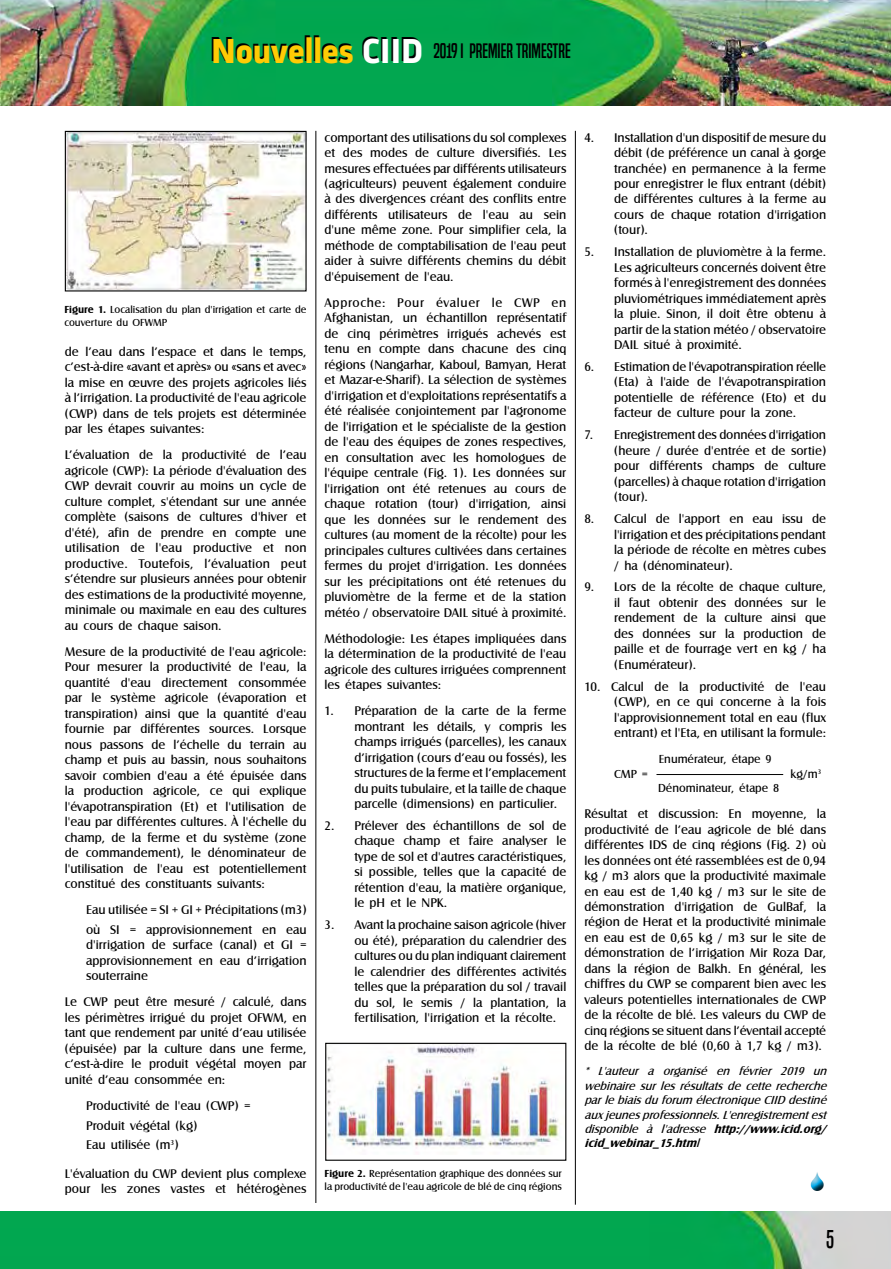
<style>
.page{position:relative;width:891px;height:1269px;background:#fff}
.page>*{position:absolute;margin:0;border:0;box-sizing:border-box;transform-origin:0 0}
.t1{font:700 36px "Alstom";color:#ffcb05}
.t2{font:24px "Built Titling Rg";color:#000}
.t3{font:19.5px "Built Titling Rg";color:#000}
.t4{font:12.9px/15.5px "Castle T";color:#000;text-align:justify}
.t5{font:italic 12px/14.4px "Castle T";letter-spacing:-.005em;color:#000;text-align:justify}
.t6{font:12px "Castle T";color:#000}
.t7{font:10.5px/12.6px "Castle T";color:#000}
.s1{color:#fff}
.s2{font-weight:700}
</style>
<div class="page">
<img style="left:0;top:1212px;width:891px;height:57px">
<img style="left:0;top:0;width:891px;height:105px">
<img style="left:67px;top:133px;width:238px;height:156px">
<div style="left:65px;top:131px;width:242px;height:161px;border:1px solid #000"></div>
<img style="left:327px;top:1045px;width:232px;height:108px">
<div style="left:325px;top:1043px;width:241px;height:118px;border:1px solid #000"></div>
<hr style="left:575px;top:131px;width:1px;height:1074px;background:#000">
<hr style="left:315px;top:131px;width:1px;height:1072px;background:#000">
<hr style="left:657px;top:774px;width:126px;height:1px;background:#000">
<svg style="left:811px;top:1172px;width:13px;height:19px"></svg>
<h1 class="t1" style="left:211px;top:26px;width:213px">Nouvelles <span class="s1">CIID</span></h1>
<h3 class="t3" style="left:433px;top:40px;width:139px">2019 I PREMIER TRIMESTRE</h3>
<p class="t7" style="left:64px;top:303px;width:244px"><span class="s2">Figure 1.</span> Localisation du plan d'irrigation et carte de couverture du OFWMP</p>
<p class="t4" style="left:65px;top:344px;width:243px">de l’eau dans l’espace et dans le temps, c’est-à-dire «avant et après» ou «sans et avec» la mise en œuvre des projets agricoles liés à l’irrigation. La productivité de l'eau agricole (CWP) dans de tels projets est déterminée par les étapes suivantes:</p>
<p class="t4" style="left:65px;top:448px;width:243px">L’évaluation de la productivité de l’eau agricole (CWP): La période d'évaluation des CWP devrait couvrir au moins un cycle de culture complet, s'étendant sur une année complète (saisons de cultures d'hiver et d'été), afin de prendre en compte une utilisation de l'eau productive et non productive. Toutefois, l’évaluation peut s’étendre sur plusieurs années pour obtenir des estimations de la productivité moyenne, minimale ou maximale en eau des cultures au cours de chaque saison.</p>
<p class="t4" style="left:65px;top:644px;width:243px">Mesure de la productivité de l'eau agricole:<br>Pour mesurer la productivité de l'eau, la quantité d'eau directement consommée par le système agricole (évaporation et transpiration) ainsi que la quantité d'eau fournie par différentes sources. Lorsque nous passons de l’échelle du terrain au champ et puis au bassin, nous souhaitons savoir combien d'eau a été épuisée dans la production agricole, ce qui explique l'évapotranspiration (Et) et l'utilisation de l'eau par différentes cultures. À l'échelle du champ, de la ferme et du système (zone de commandement), le dénominateur de l'utilisation de l'eau est potentiellement constitué des constituants suivants:</p>
<p class="t4" style="left:86px;top:900px;width:222px;line-height:19.8px">Eau utilisée = SI + GI + Précipitations (m3) où SI = approvisionnement en eau</p>
<p class="t4" style="left:86px;top:938px;width:222px">d'irrigation de surface (canal) et GI = approvisionnement en eau d’irrigation souterraine</p>
<p class="t4" style="left:65px;top:995px;width:243px">Le CWP peut être mesuré / calculé, dans les périmètres irrigué du projet OFWM, en tant que rendement par unité d’eau utilisée (épuisée) par la culture dans une ferme, c’est-à-dire le produit végétal moyen par unité d’eau consommée en:</p>
<p class="t4" style="left:86px;top:1096px;width:166px;line-height:19.8px;text-align:left">Productivité de l'eau (CWP) =<br>Produit végétal (kg)<br>Eau utilisée (m<sup>3</sup>)</p>
<p class="t4" style="left:65px;top:1166px;width:243px">L'évaluation du CWP devient plus complexe pour les zones vastes et hétérogènes</p>
<p class="t4" style="left:325px;top:130px;width:243px">comportant des utilisations du sol complexes et des modes de culture diversifiés. Les mesures effectuées par différents utilisateurs (agriculteurs) peuvent également conduire à des divergences créant des conflits entre différents utilisateurs de l'eau au sein d'une même zone. Pour simplifier cela, la méthode de comptabilisation de l'eau peut aider à suivre différents chemins du débit d'épuisement de l'eau.</p>
<p class="t4" style="left:325px;top:295px;width:243px">Approche: Pour évaluer le CWP en Afghanistan, un échantillon représentatif de cinq périmètres irrigués achevés est tenu en compte dans chacune des cinq régions (Nangarhar, Kaboul, Bamyan, Herat et Mazar-e-Sharif). La sélection de systèmes d'irrigation et d'exploitations représentatifs a été réalisée conjointement par l'agronome de l'irrigation et le spécialiste de la gestion de l'eau des équipes de zones respectives, en consultation avec les homologues de l'équipe centrale (Fig. 1). Les données sur l'irrigation ont été retenues au cours de chaque rotation (tour) d'irrigation, ainsi que les données sur le rendement des cultures (au moment de la récolte) pour les principales cultures cultivées dans certaines fermes du projet d'irrigation. Les données sur les précipitations ont été retenues du pluviomètre de la ferme et de la station météo / observatoire DAIL situé à proximité.</p>
<p class="t4" style="left:325px;top:631px;width:243px">Méthodologie: Les étapes impliquées dans la détermination de la productivité de l'eau agricole des cultures irriguées comprennent les étapes suivantes:</p>
<p class="t4" style="left:354px;top:703px;width:214px;text-indent:-30px">1. Préparation de la carte de la ferme montrant les détails, y compris les champs irrigués (parcelles), les canaux d’irrigation (cours d’eau ou fossés), les structures de la ferme et l’emplacement du puits tubulaire, et la taille de chaque parcelle (dimensions) en particulier.</p>
<p class="t4" style="left:354px;top:818px;width:214px;text-indent:-30px">2. Prélever des échantillons de sol de chaque champ et faire analyser le type de sol et d'autres caractéristiques, si possible, telles que la capacité de rétention d'eau, la matière organique, le pH et le NPK.</p>
<p class="t4" style="left:354px;top:917px;width:214px;text-indent:-30px">3. Avant la prochaine saison agricole (hiver ou été), préparation du calendrier des cultures ou du plan indiquant clairement le calendrier des différentes activités telles que la préparation du sol / travail du sol, le semis / la plantation, la fertilisation, l'irrigation et la récolte.</p>
<p class="t7" style="left:325px;top:1167px;width:239px"><span class="s2">Figure 2.</span> Représentation graphique des données sur la productivité de l'eau agricole de blé de cinq régions</p>
<p class="t4" style="left:614px;top:130px;width:214px;text-indent:-30px">4. Installation d'un dispositif de mesure du débit (de préférence un canal à gorge tranchée) en permanence à la ferme pour enregistrer le flux entrant (débit) de différentes cultures à la ferme au cours de chaque rotation d'irrigation (tour).</p>
<p class="t4" style="left:614px;top:244px;width:214px;text-indent:-30px">5. Installation de pluviomètre à la ferme.<br>Les agriculteurs concernés doivent être formés à l'enregistrement des données pluviométriques immédiatement après la pluie. Sinon, il doit être obtenu à partir de la station météo / observatoire DAIL situé à proximité.</p>
<p class="t4" style="left:614px;top:359px;width:214px;text-indent:-30px">6. Estimation de l'évapotranspiration réelle (Eta) à l'aide de l'évapotranspiration potentielle de référence (Eto) et du facteur de culture pour la zone.</p>
<p class="t4" style="left:614px;top:427px;width:214px;text-indent:-30px">7. Enregistrement des données d'irrigation (heure / durée d'entrée et de sortie) pour différents champs de culture (parcelles) à chaque rotation d'irrigation (tour).</p>
<p class="t4" style="left:614px;top:511px;width:214px;text-indent:-30px">8. Calcul de l'apport en eau issu de l'irrigation et des précipitations pendant la période de récolte en mètres cubes / ha (dénominateur).</p>
<p class="t4" style="left:614px;top:580px;width:214px;text-indent:-30px">9. Lors de la récolte de chaque culture, il faut obtenir des données sur le rendement de la culture ainsi que des données sur la production de paille et de fourrage vert en kg / ha (Enumérateur).</p>
<p class="t4" style="left:614px;top:679px;width:214px;text-indent:-30px">10. Calcul de la productivité de l'eau (CWP), en ce qui concerne à la fois l'approvisionnement total en eau (flux entrant) et l'Eta, en utilisant la formule:</p>
<p class="t6" style="left:659px;top:753px;width:114px">Enumérateur, étape 9</p>
<p class="t6" style="left:614px;top:767px;width:35px">CMP =</p>
<p class="t6" style="left:791px;top:767px;width:32px">kg/m<sup>3</sup></p>
<p class="t6" style="left:658px;top:781px;width:123px">Dénominateur, étape 8</p>
<p class="t4" style="left:584px;top:806px;width:243px">Résultat et discussion: En moyenne, la productivité de l’eau agricole de blé dans différentes IDS de cinq régions (Fig. 2) où les données ont été rassemblées est de 0,94 kg / m3 alors que la productivité maximale en eau est de 1,40 kg / m3 sur le site de démonstration d'irrigation de GulBaf, la région de Herat et la productivité minimale en eau est de 0,65 kg / m3 sur le site de démonstration de l’irrigation Mir Roza Dar, dans la région de Balkh. En général, les chiffres du CWP se comparent bien avec les valeurs potentielles internationales de CWP de la récolte de blé. Les valeurs du CWP de cinq régions se situent dans l’éventail accepté de la récolte de blé (0,60 à 1,7 kg / m3).</p>
<p class="t5" style="left:584px;top:1064px;width:247px">* L'auteur a organisé en février 2019 un webinaire sur les résultats de cette recherche parlebiaisduforum électroniqueCIID destiné auxjeunesprofessionnels.L'enregistrementest disponible à l'adresse <span class="s2">http://www.icid.org/ icid_webinar_15.htm</span>l</p>
<h2 class="t2" style="left:826px;top:1225px;width:10px">5</h2>
</div>
